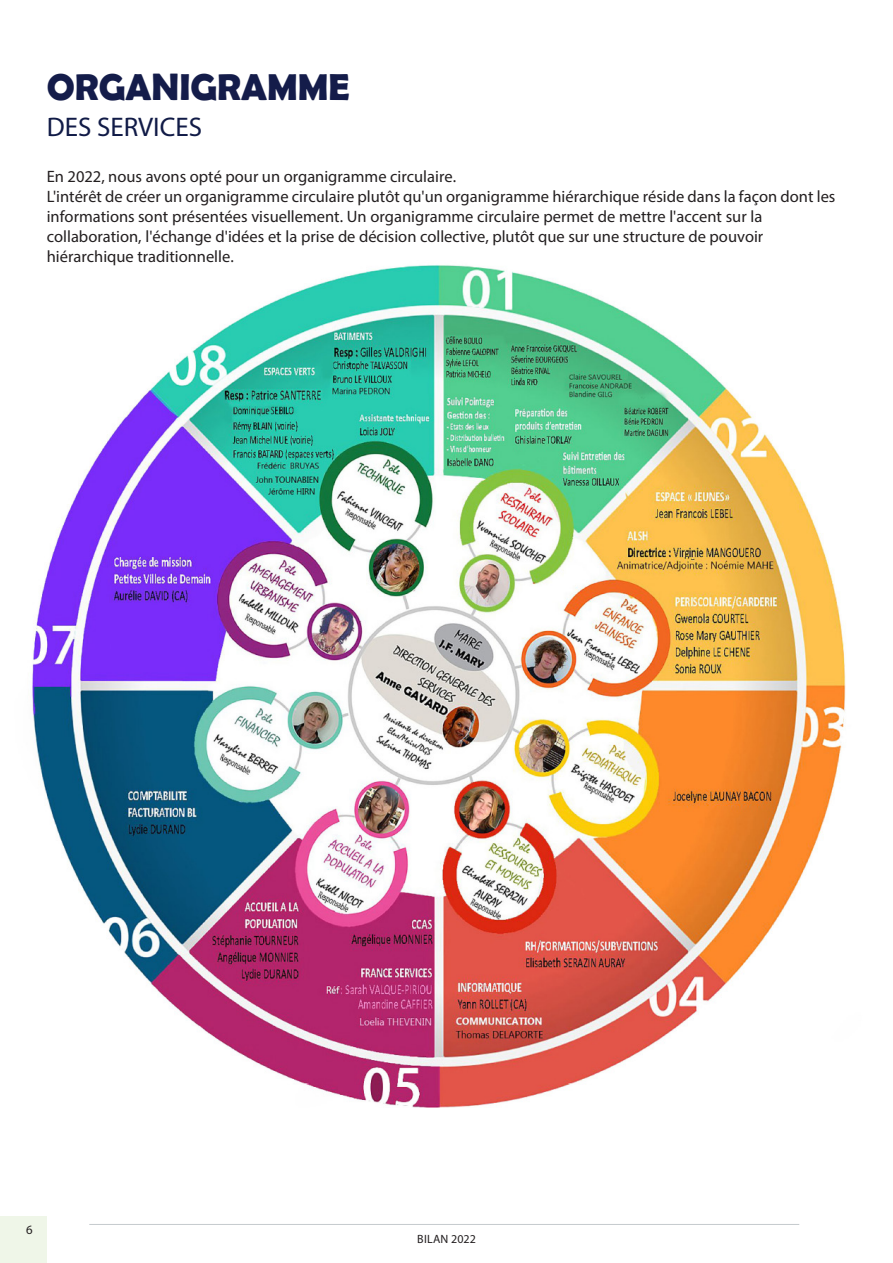
<style>
.page{position:relative;width:893px;height:1263px;background:#fff}
.page>*{position:absolute;margin:0;border:0;box-sizing:border-box;transform-origin:0 0}
.H1_left{font:700 37.5px "Berlin Sans FB Demi";color:#141c4a}
.H1_left-2{font:27px "Myriad Pro";color:#111b47}
.H1_left-3{font:16.5px/19.8px "Myriad Pro";color:#231f20}
.t1{font:12.75px "Myriad Pro";color:#231f20}
.t2{font:12px "Myriad Pro";letter-spacing:.02em;color:#231f20}
</style>
<div class="page">
<hr style="left:89px;top:1224px;width:710px;height:1px;background:#c5cacd">
<div style="left:0;top:1216px;width:47px;height:47px;background:#eff6e8"></div>
<img style="left:32px;top:265px;width:814px;height:843px">
<p class="H1_left" style="left:47px;top:66px;width:305px">ORGANIGRAMME</p>
<p class="H1_left-2" style="left:47px;top:111px;width:157px">DES SERVICES</p>
<p class="H1_left-3" style="left:47px;top:167px;width:790px">En 2022, nous avons opté pour un organigramme circulaire.<br>L'intérêt de créer un organigramme circulaire plutôt qu'un organigramme hiérarchique réside dans la façon dont les informations sont présentées visuellement. Un organigramme circulaire permet de mettre l'accent sur la collaboration, l'échange d'idées et la prise de décision collective, plutôt que sur une structure de pouvoir hiérarchique traditionnelle.</p>
<p class="t1" style="left:26px;top:1222px;width:8px">6</p>
<p class="t2" style="left:417px;top:1232px;width:60px">BILAN 2022</p>
</div>
